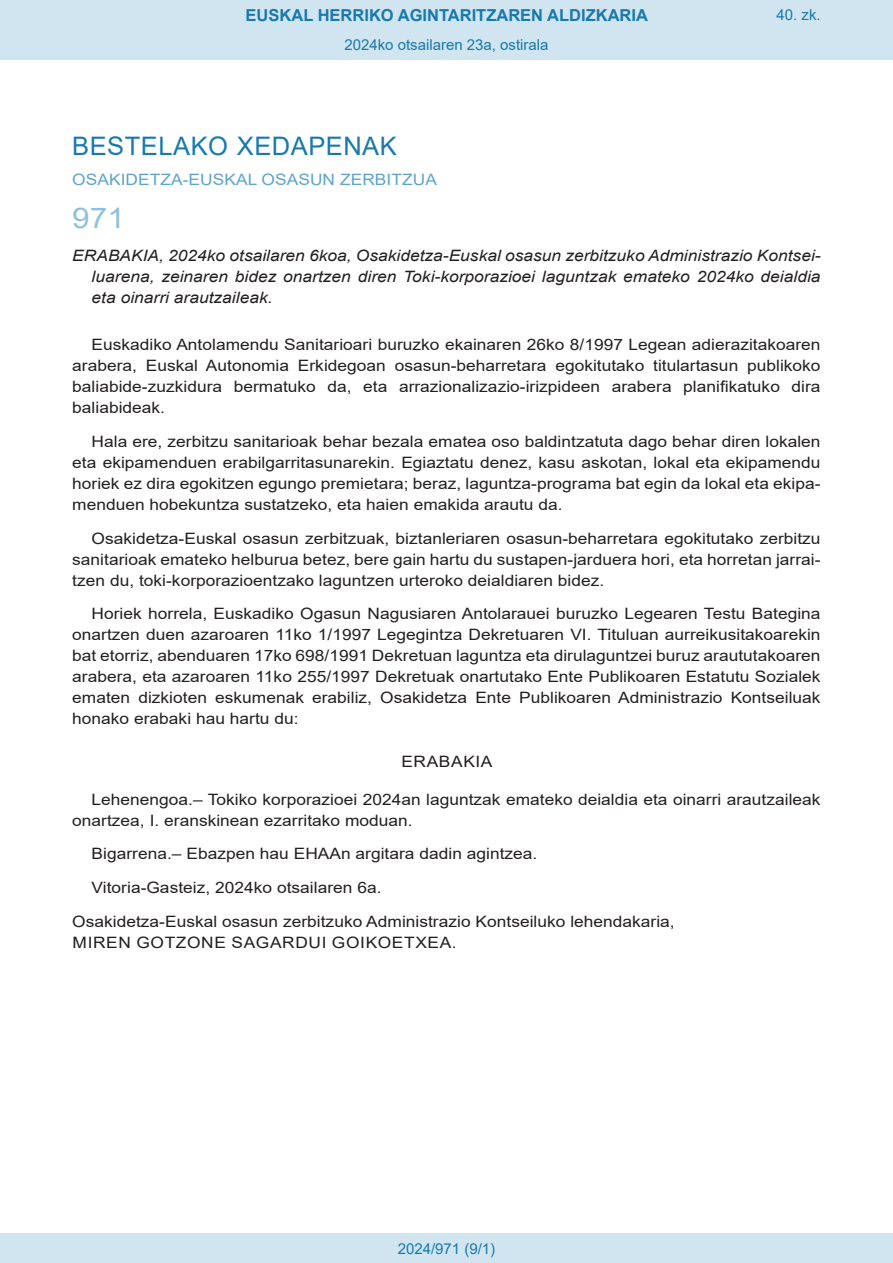
<style>
.page{position:relative;width:893px;height:1263px;background:#fff}
.page>*{position:absolute;margin:0;border:0;box-sizing:border-box;transform-origin:0 0}
.BOPVOrden{font:28.5px "Arial";color:#90c0db;scale:1.11 1}
.BOPVSeccion{font:25.5px "Arial";letter-spacing:.02em;color:#1879ad}
.t1{font:700 16.5px "Arial";color:#1879ad}
.BOPVDetalle{font:15.6px/21px "Arial";color:#231f20;text-align:justify;scale:1.11 1}
.BOPVTitulo{font:italic 15.6px/21px "Arial";color:#231f20;text-align:justify;scale:1.11 1}
.BOPVFirmaPuesto{font:15.6px "Arial";color:#231f20;scale:1.11 1}
.BOPVFirmaLugFec{font:15.6px "Arial";color:#231f20;scale:1.11 1}
.BOPVOrganismo{font:15.6px "Arial";letter-spacing:.005em;color:#5ea4ca;scale:1.11 1}
.BOPVFirmaNombre{font:15.6px "Arial";letter-spacing:.035em;color:#231f20;scale:1.11 1}
.BOPVClave{font:15.6px "Arial";letter-spacing:.035em;color:#231f20;scale:1.11 1}
.Paginacion_Centro{font:15px "Arial";color:#1879ad}
</style>
<div class="page">
<div style="left:0;top:0;width:893px;height:60px;background:#d0e5f0"></div>
<div style="left:0;top:1233px;width:893px;height:30px;background:#d0e5f0"></div>
<p class="t1" style="left:246px;top:3px;width:404px">EUSKAL HERRIKO AGINTARITZAREN ALDIZKARIA</p>
<p class="Paginacion_Centro" style="left:344px;top:35px;width:206px">2024ko otsailaren 23a, ostirala</p>
<p class="Paginacion_Centro" style="left:776px;top:5px;width:46px">40. zk.</p>
<p class="BOPVSeccion" style="left:72px;top:128px;width:326px">BESTELAKO XEDAPENAK</p>
<p class="BOPVOrganismo" style="left:72px;top:169px;width:330px">OSAKIDETZA-EUSKAL OSASUN ZERBITZUA</p>
<p class="BOPVOrden" style="left:72px;top:198px;width:49px">971</p>
<p class="BOPVTitulo" style="left:92px;top:246px;width:658px;text-indent:-19px">ERABAKIA, 2024ko otsailaren 6koa, Osakidetza-Euskal osasun zerbitzuko Administrazio Kontsei&shy;luarena, zeinaren bidez onartzen diren Toki-korporazioei laguntzak emateko 2024ko deialdia eta oinarri arautzaileak.</p>
<p class="BOPVDetalle" style="left:72px;top:334px;width:676px;text-indent:19px">Euskadiko Antolamendu Sanitarioari buruzko ekainaren 26ko 8/1997 Legean adierazitakoaren arabera, Euskal Autonomia Erkidegoan osasun-beharretara egokitutako titulartasun publikoko baliabide-zuzkidura bermatuko da, eta arrazionalizazio-irizpideen arabera planifikatuko dira baliabideak.</p>
<p class="BOPVDetalle" style="left:72px;top:431px;width:676px;text-indent:19px">Hala ere, zerbitzu sanitarioak behar bezala ematea oso baldintzatuta dago behar diren lokalen eta ekipamenduen erabilgarritasunarekin. Egiaztatu denez, kasu askotan, lokal eta ekipamendu horiek ez dira egokitzen egungo premietara; beraz, laguntza-programa bat egin da lokal eta ekipa&shy;menduen hobekuntza sustatzeko, eta haien emakida arautu da.</p>
<p class="BOPVDetalle" style="left:72px;top:527px;width:676px;text-indent:19px">Osakidetza-Euskal osasun zerbitzuak, biztanleriaren osasun-beharretara egokitutako zerbitzu sanitarioak emateko helburua betez, bere gain hartu du sustapen-jarduera hori, eta horretan jarrai&shy;tzen du, toki-korporazioentzako laguntzen urteroko deialdiaren bidez.</p>
<p class="BOPVDetalle" style="left:72px;top:603px;width:676px;text-indent:19px">Horiek horrela, Euskadiko Ogasun Nagusiaren Antolarauei buruzko Legearen Testu Bategina onartzen duen azaroaren 11ko 1/1997 Legegintza Dekretuaren VI. Tituluan aurreikusitakoarekin bat etorriz, abenduaren 17ko 698/1991 Dekretuan laguntza eta dirulaguntzei buruz araututakoaren arabera, eta azaroaren 11ko 255/1997 Dekretuak onartutako Ente Publikoaren Estatutu Sozialek ematen dizkioten eskumenak erabiliz, Osakidetza Ente Publikoaren Administrazio Kontseiluak honako erabaki hau hartu du:</p>
<p class="BOPVClave" style="left:401px;top:750px;width:84px">ERABAKIA</p>
<p class="BOPVDetalle" style="left:72px;top:788px;width:676px;text-indent:19px">Lehenengoa.– Tokiko korporazioei 2024an laguntzak emateko deialdia eta oinarri arautzaileak onartzea, I. eranskinean ezarritako moduan.</p>
<p class="BOPVDetalle" style="left:92px;top:843px;width:403px">Bigarrena.– Ebazpen hau EHAAn argitara dadin agintzea.</p>
<p class="BOPVFirmaLugFec" style="left:92px;top:877px;width:263px">Vitoria-Gasteiz, 2024ko otsailaren 6a.</p>
<p class="BOPVFirmaPuesto" style="left:72px;top:911px;width:544px">Osakidetza-Euskal osasun zerbitzuko Administrazio Kontseiluko lehendakaria,</p>
<p class="BOPVFirmaNombre" style="left:73px;top:932px;width:347px">MIREN GOTZONE SAGARDUI GOIKOETXEA.</p>
<p class="Paginacion_Centro" style="left:398px;top:1238px;width:99px">2024/971 (9/1)</p>
</div>
